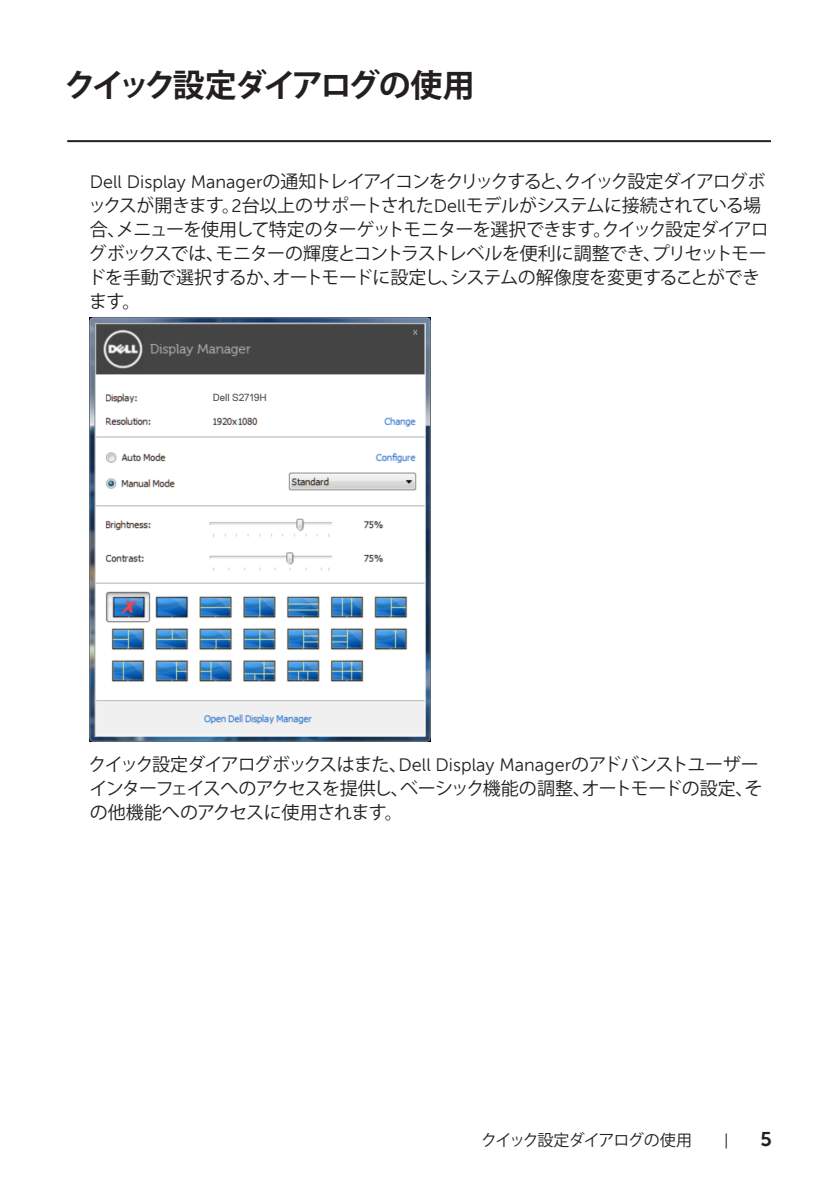
<style>
.page{position:relative;width:840px;height:1191px;background:#fff}
.page>*{position:absolute;margin:0;border:0;box-sizing:border-box;transform-origin:0 0}
.Head_1{font:700 32px "Koz Go Pro";letter-spacing:-.1em;color:#231f20}
.Paragraph{font:18px/24px "Koz Go Pro";letter-spacing:-.045em;color:#231f20}
.t1{font:16px "Koz Go Pro";letter-spacing:-.06em;color:#231f20}
.t2{font:10.4px "Dell Replica";color:#585853}
.s1{font-family:"Museo Sans For Dell"}
.s2{font-family:"Museo Sans For Dell";font-weight:700;font-size:20px}
</style>
<div class="page">
<hr style="left:67px;top:140px;width:703px;height:2px;background:#231f20">
<img style="left:90px;top:317px;width:340px;height:424px">
<div style="left:204px;top:390px;width:72px;height:14px;background:#fff"></div>
<p class="Head_1" style="left:64px;top:64px;width:411px">クイック設定ダイアログの使用</p>
<p class="Paragraph" style="left:88px;top:169px;width:682px"><span class="s1">Dell Display Manager</span>の通知トレイアイコンをクリックすると、クイック設定ダイアログボックスが開きます。<span class="s1">2</span>台以上のサポートされた<span class="s1">Dell</span>モデルがシステムに接続されている場合、メニューを使用して特定のターゲットモニターを選択できます。クイック設定ダイアログボックスでは、モニターの輝度とコントラストレベルを便利に調整でき、プリセットモードを手動で選択するか、オートモードに設定し、システムの解像度を変更することができます。</p>
<p class="t2" style="left:213px;top:392px;width:56px">Dell S2719H</p>
<p class="Paragraph" style="left:89px;top:753px;width:675px">クイック設定ダイアログボックスはまた、<span class="s1">Dell Display Manager</span>のアドバンストユーザーインターフェイスへのアクセスを提供し、ベーシック機能の調整、オートモードの設定、その他機能へのアクセスに使用されます。</p>
<p class="t1" style="left:481px;top:1130px;width:292px">クイック設定ダイアログの使用　　<span class="s1">|</span>　　<span class="s2">5</span></p>
</div>
